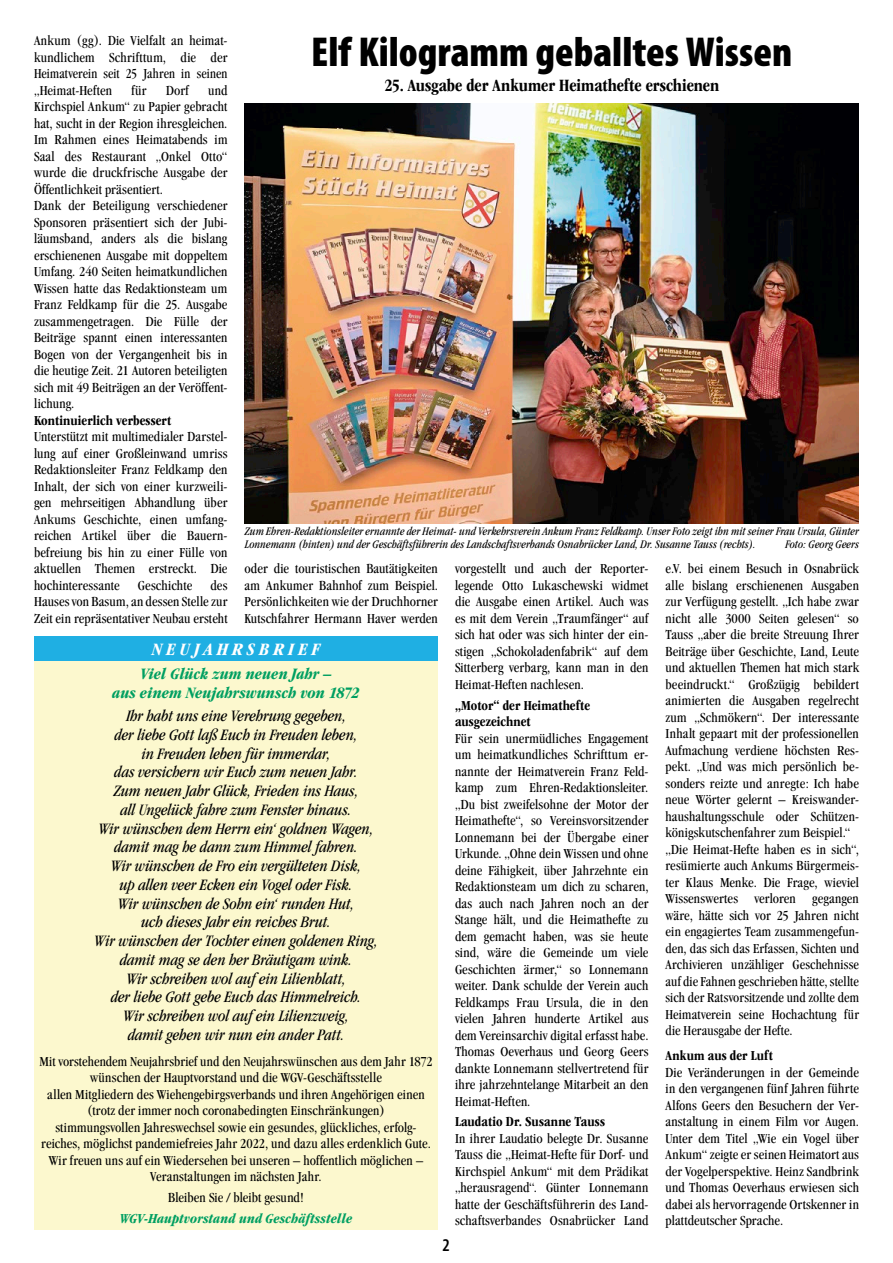
<style>
.page{position:relative;width:893px;height:1263px;background:#fff}
.page>*{position:absolute;margin:0;border:0;box-sizing:border-box;transform-origin:0 0}
.t1{font:900 condensed 42px "Myriad Pro";color:#000}
.t2{font:700 condensed 18px "ITC Garamond Std";letter-spacing:-.005em;color:#000}
.t3{font:italic 700 condensed 18px "Garamond";color:#fff}
.t4{font:600 condensed 18px "Myriad Pro";color:#000}
.t5{font:italic condensed 16.5px/18.8px "Garamond";letter-spacing:-.005em;color:#000;text-align:center}
.t6{font:italic 700 condensed 16.5px/18.8px "Garamond";letter-spacing:-.005em;color:#009f61;text-align:center}
.t7{font:condensed 14.25px/16.5px "Garamond";letter-spacing:.01em;color:#000;text-align:justify}
.t8{font:700 condensed 14.25px/16.5px "ITC Garamond Std";color:#000}
.t9{font:italic 700 condensed 14.25px "Garamond";color:#009f61}
.t10{font:italic condensed 12px/13.5px "Garamond";letter-spacing:.005em;color:#000;scale:.96 1}
</style>
<div class="page">
<div style="left:34px;top:646px;width:404px;height:583px;background:#fcf8ce"></div>
<div style="left:34px;top:637px;width:404px;height:24px;background:#1fafe3"></div>
<img style="left:244px;top:103px;width:615px;height:420px">
<p class="t7" style="left:34px;top:32px;width:195px">Ankum (gg). Die Vielfalt an heimat&shy;kundlichem Schrifttum, die der Heimatverein seit 25 Jahren in seinen „Heimat-Heften</p>
<h1 class="t1" style="left:311px;top:28px;width:482px">Elf Kilogramm geballtes Wissen</h1>
<p class="t2" style="left:384px;top:75px;width:336px">25. Ausgabe der Ankumer Heimathefte erschienen</p>
<p class="t7" style="left:34px;top:82px;width:195px;text-align:left;text-indent:174px">und<br>Kirchspiel Ankum“ zu Papier gebracht hat, sucht in der Region ihresgleichen.<br>Im Rahmen eines Heimatabends im<br>Saal des Restaurant „Onkel Otto“ wurde die druckfrische Ausgabe der<br>Öffentlichkeit präsentiert.<br>Dank der Beteiligung verschiedener<br>Sponsoren präsentiert sich der Jubi&shy;läumsband, anders als die bislang erschienenen Ausgabe mit doppeltem<br>Umfang. 240 Seiten heimatkundlichen<br>Wissen hatte das Redaktionsteam um<br>Franz Feldkamp für die 25. Ausgabe zusammengetragen. Die Fülle der<br>Beiträge spannt einen interessanten<br>Bogen von der Vergangenheit bis in die heutige Zeit. 21 Autoren beteiligten sich mit 49 Beiträgen an der Veröffent&shy;lichung.</p>
<p class="t8" style="left:34px;top:412px;width:139px">Kontinuierlich verbessert</p>
<p class="t7" style="left:34px;top:428px;width:195px">Unterstützt mit multimedialer Darstel&shy;lung auf einer Großleinwand umriss Redaktionsleiter Franz Feldkamp den Inhalt, der sich von einer kurzweili&shy;gen mehrseitigen Abhandlung über Ankums Geschichte, einen umfang&shy;reichen Artikel über die Bauern&shy;befreiung bis hin zu einer Fülle von aktuellen Themen erstreckt. Die hochinteressante</p>
<p class="t7" style="left:132px;top:82px;width:17px">für</p>
<p class="t7" style="left:166px;top:82px;width:24px">Dorf</p>
<p class="t10" style="left:245px;top:524px;width:641px">Zum Ehren-Redaktionsleiter ernannte der Heimat- und Verkehrsverein Ankum Franz Feldkamp. Unser Foto zeigt ihn mit seiner Frau Ursula, Günter<br>Lonnemann (hinten) und der Geschäftsführerin des Landschaftsverbands Osnabrücker Land, Dr. Susanne Tauss (rechts).</p>
<p class="t10" style="left:785px;top:538px;width:78px">Foto: Georg Geers</p>
<p class="t7" style="left:244px;top:560px;width:195px">oder die touristischen Bautätigkeiten am Ankumer Bahnhof zum Beispiel.<br>Persönlichkeiten wie der Druchhorner Kutschfahrer Hermann Haver werden</p>
<p class="t7" style="left:455px;top:560px;width:195px">vorgestellt und auch der Reporter&shy;legende Otto Lukaschewski widmet die Ausgabe einen Artikel. Auch was es mit dem Verein „Traumfänger“ auf sich hat oder was sich hinter der ein&shy;stigen „Schokoladenfabrik“ auf dem Sitterberg verbarg, kann man in den Heimat-Heften nachlesen.</p>
<p class="t8" style="left:455px;top:697px;width:137px">„Motor“ der Heimathefte ausgezeichnet</p>
<p class="t7" style="left:455px;top:730px;width:195px">Für sein unermüdliches Engagement um heimatkundliches Schrifttum er&shy;nannte der Heimatverein Franz Feld&shy;kamp zum Ehren-Redaktionsleiter. „Du bist zweifelsohne der Motor der Heimathefte“, so Vereinsvorsitzender Lonnemann bei der Übergabe einer Urkunde. „Ohne dein Wissen und ohne deine Fähigkeit, über Jahrzehnte ein Redaktionsteam um dich zu scharen, das auch nach Jahren noch an der Stange hält, und die Heimathefte zu dem gemacht haben, was sie heute sind, wäre die Gemeinde um viele Geschichten ärmer,“ so Lonnemann weiter. Dank schulde der Verein auch Feldkamps Frau Ursula, die in den vielen Jahren hunderte Artikel aus dem Vereinsarchiv digital erfasst habe.<br>Thomas Oeverhaus und Georg Geers dankte Lonnemann stellvertretend für ihre jahrzehntelange Mitarbeit an den Heimat-Heften.</p>
<p class="t8" style="left:455px;top:1114px;width:151px">Laudatio Dr. Susanne Tauss</p>
<p class="t7" style="left:455px;top:1130px;width:195px">In ihrer Laudatio belegte Dr. Susanne Tauss die „Heimat-Hefte für Dorf- und Kirchspiel Ankum“ mit dem Prädikat „herausragend“. Günter Lonnemann hatte der Geschäftsführerin des Land&shy;schaftsverbandes Osnabrücker Land</p>
<p class="t7" style="left:665px;top:560px;width:195px;text-align:left">e.V. bei einem Besuch in Osnabrück alle bislang erschienenen Ausgaben zur Verfügung gestellt. „Ich habe zwar nicht alle 3000 Seiten gelesen“ so Tauss „aber die breite Streuung Ihrer Beiträge über Geschichte, Land, Leute und aktuellen Themen hat mich stark beeindruckt.“ Großzügig bebildert animierten die Ausgaben regelrecht zum „Schmökern“. Der interessante Inhalt gepaart mit der professionellen Aufmachung verdiene höchsten Res&shy;pekt. „Und was mich persönlich be&shy;sonders reizte und anregte: Ich habe neue Wörter gelernt – Kreiswander&shy;haushaltungsschule oder Schützen&shy;königskutschenfahrer zum Beispiel.“ „Die Heimat-Hefte haben es in sich“, resümierte auch Ankums Bürgermeis&shy;ter Klaus Menke. Die Frage, wieviel Wissenswertes verloren gegangen wäre, hätte sich vor 25 Jahren nicht ein engagiertes Team zusammengefun&shy;den, das sich das Erfassen, Sichten und Archivieren unzähliger Geschehnisse auf die Fahnen geschrieben hätte, stellte sich der Ratsvorsitzende und zollte dem Heimatverein seine Hochachtung für die Herausgabe der Hefte.</p>
<p class="t8" style="left:665px;top:1048px;width:109px">Ankum aus der Luft</p>
<p class="t7" style="left:665px;top:1064px;width:195px">Die Veränderungen in der Gemeinde in den vergangenen fünf Jahren führte Alfons Geers den Besuchern der Ver&shy;anstaltung in einem Film vor Augen.<br>Unter dem Titel „Wie ein Vogel über Ankum“ zeigte er seinen Heimatort aus der Vogelperspektive. Heinz Sandbrink und Thomas Oeverhaus erwiesen sich dabei als hervorragende Ortskenner in plattdeutscher Sprache.</p>
<p class="t7" style="left:34px;top:577px;width:195px;text-indent:177px">des Hauses von Basum, an dessen Stelle zur Zeit ein repräsentativer Neubau ersteht</p>
<p class="t7" style="left:138px;top:577px;width:56px">Geschichte</p>
<p class="t3" style="left:152px;top:639px;width:169px">N E U J A H R S B R I E F</p>
<p class="t6" style="left:112px;top:665px;width:249px">Viel Glück zum neuen Jahr –<br>aus einem Neujahrswunsch von 1872</p>
<p class="t5" style="left:94px;top:706px;width:285px">Ihr habt uns eine Verehrung gegeben,<br>der liebe Gott laß Euch in Freuden leben,<br>in Freuden leben für immerdar,<br>das versichern wir Euch zum neuen Jahr.<br>Zum neuen Jahr Glück, Frieden ins Haus,<br>all Ungelück fahre zum Fenster hinaus.<br>Wir wünschen dem Herrn ein‘ goldnen Wagen, damit mag he dann zum Himmel fahren.<br>Wir wünschen de Fro ein vergülteten Disk,<br>up allen veer Ecken ein Vogel oder Fisk.<br>Wir wünschen de Sohn ein‘ runden Hut,<br>uch dieses Jahr ein reiches Brut.<br>Wir wünschen der Tochter einen goldenen Ring, damit mag se den her Bräutigam wink.<br>Wir schreiben wol auf ein Lilienblatt,<br>der liebe Gott gebe Euch das Himmelreich.<br>Wir schreiben wol auf ein Lilienzweig,<br>damit gehen wir nun ein ander Patt.</p>
<p class="t7" style="left:39px;top:1052px;width:395px;text-align:center">Mit vorstehendem Neujahrsbrief und den Neujahrswünschen aus dem Jahr 1872 wünschen der Hauptvorstand und die WGV-Geschäftsstelle<br>allen Mitgliedern des Wiehengebirgsverbands und ihren Angehörigen einen (trotz der immer noch coronabedingten Einschränkungen)<br>stimmungsvollen Jahreswechsel sowie ein gesundes, glückliches, erfolg&shy;reiches, möglichst pandemiefreies Jahr 2022, und dazu alles erdenklich Gute.<br>Wir freuen uns auf ein Wiedersehen bei unseren – hoffentlich möglichen – Veranstaltungen im nächsten Jahr.</p>
<p class="t7" style="left:168px;top:1189px;width:137px">Bleiben Sie / bleibt gesund!</p>
<p class="t9" style="left:119px;top:1210px;width:234px">WGV-Hauptvorstand und Geschäftsstelle</p>
<p class="t4" style="left:443px;top:1235px;width:9px">2</p>
</div>
